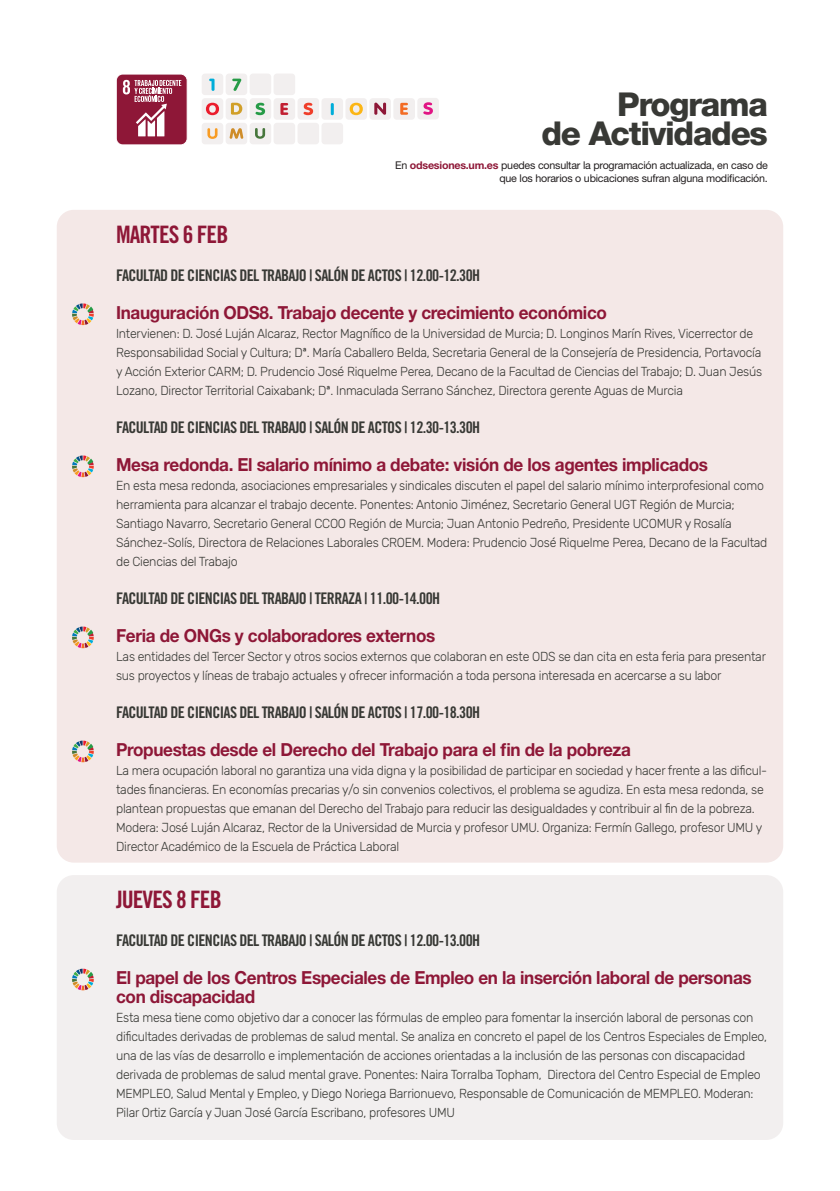
<style>
.page{position:relative;width:840px;height:1191px;background:#fff}
.page>*{position:absolute;margin:0;border:0;box-sizing:border-box;transform-origin:0 0}
.t1{font:800 33px "Helvetica Neue LT Std";letter-spacing:-.04em;color:#383935}
.t2{font:24px "Trade Gothic LT Std Bd Cn 20";letter-spacing:-.04em;color:#8e1737}
.t3{font:700 18px/19px "Helvetica Neue LT Std";letter-spacing:-.02em;color:#8e1737;scale:.95 1}
.texto_normal{font:16px "Trade Gothic LT Std Bd Cn 20";letter-spacing:-.04em;color:#383935}
.t4{font:300 13px/19px "Rubik";letter-spacing:-.02em;color:#383935;scale:.95 1}
.t5{font:10.6px/12.8px "Helvetica Neue LT Std";letter-spacing:-.02em;color:#231f20;text-align:right}
.s1{font-weight:700;color:#8e1737}
</style>
<div class="page">
<div style="left:57px;top:875px;width:725px;height:265px;background:#f2efef;border-radius:17px"></div>
<div style="left:57px;top:210px;width:725px;height:652px;background:#f4e8e7;border-radius:17px"></div>
<div style="left:116px;top:74px;width:71px;height:71px;background:#8e1737;border-radius:6px"></div>
<div style="left:116px;top:74px;width:71px;height:71px;border:1px solid #fff;border-radius:6px"></div>
<svg style="left:123px;top:80px;width:58px;height:56px"></svg>
<div style="left:201px;top:123px;width:22px;height:21px;background:#f2efef;border-radius:3px"></div>
<div style="left:249px;top:123px;width:22px;height:21px;background:#f2efef;border-radius:3px"></div>
<div style="left:297px;top:123px;width:22px;height:21px;background:#f2efef;border-radius:3px"></div>
<div style="left:273px;top:123px;width:22px;height:21px;background:#f2efef;border-radius:3px"></div>
<div style="left:249px;top:74px;width:22px;height:21px;background:#f2efef;border-radius:3px"></div>
<div style="left:273px;top:74px;width:22px;height:21px;background:#f2efef;border-radius:3px"></div>
<div style="left:321px;top:123px;width:22px;height:21px;background:#f2efef;border-radius:3px"></div>
<div style="left:225px;top:123px;width:22px;height:21px;background:#f2efef;border-radius:3px"></div>
<div style="left:321px;top:98px;width:22px;height:22px;background:#f2efef;border-radius:3px"></div>
<div style="left:345px;top:98px;width:22px;height:22px;background:#f2efef;border-radius:3px"></div>
<div style="left:369px;top:98px;width:22px;height:22px;background:#f2efef;border-radius:3px"></div>
<div style="left:393px;top:98px;width:21px;height:22px;background:#f2efef;border-radius:3px"></div>
<div style="left:201px;top:98px;width:22px;height:22px;background:#f2efef;border-radius:3px"></div>
<div style="left:201px;top:74px;width:22px;height:21px;background:#f2efef;border-radius:3px"></div>
<div style="left:273px;top:98px;width:22px;height:22px;background:#f2efef;border-radius:3px"></div>
<div style="left:225px;top:98px;width:22px;height:22px;background:#f2efef;border-radius:3px"></div>
<div style="left:225px;top:74px;width:22px;height:21px;background:#f2efef;border-radius:3px"></div>
<div style="left:297px;top:98px;width:22px;height:22px;background:#f2efef;border-radius:3px"></div>
<div style="left:249px;top:98px;width:22px;height:22px;background:#f2efef;border-radius:3px"></div>
<div style="left:417px;top:98px;width:21px;height:21px;background:#f2efef;border-radius:3px"></div>
<svg style="left:206px;top:103px;width:13px;height:12px"></svg>
<svg style="left:231px;top:103px;width:11px;height:12px"></svg>
<svg style="left:255px;top:103px;width:10px;height:12px"></svg>
<svg style="left:280px;top:103px;width:8px;height:12px"></svg>
<svg style="left:303px;top:103px;width:10px;height:12px"></svg>
<svg style="left:330px;top:103px;width:3px;height:12px"></svg>
<svg style="left:349px;top:103px;width:13px;height:12px"></svg>
<svg style="left:374px;top:103px;width:12px;height:12px"></svg>
<svg style="left:400px;top:103px;width:8px;height:12px"></svg>
<svg style="left:423px;top:102px;width:9px;height:13px"></svg>
<svg style="left:207px;top:128px;width:10px;height:11px"></svg>
<svg style="left:229px;top:128px;width:14px;height:11px"></svg>
<svg style="left:255px;top:128px;width:10px;height:11px"></svg>
<svg style="left:209px;top:79px;width:5px;height:12px"></svg>
<svg style="left:232px;top:79px;width:9px;height:12px"></svg>
<svg style="left:72px;top:303px;width:22px;height:22px"></svg>
<svg style="left:72px;top:455px;width:22px;height:22px"></svg>
<svg style="left:72px;top:626px;width:22px;height:22px"></svg>
<svg style="left:72px;top:740px;width:22px;height:22px"></svg>
<svg style="left:72px;top:968px;width:22px;height:22px"></svg>
<p class="t1" style="left:616px;top:85px;width:152px">Programa</p>
<p class="t1" style="left:541px;top:114px;width:228px">de Actividades</p>
<p class="t5" style="left:395px;top:159px;width:374px">En <span class="s1">odsesiones.um.es</span> puedes consultar la programación actualizada, en caso de que los horarios o ubicaciones sufran alguna modificación.</p>
<p class="t2" style="left:116px;top:220px;width:114px">MARTES 6 FEB</p>
<p class="texto_normal" style="left:116px;top:266px;width:365px">FACULTAD DE CIENCIAS DEL TRABAJO | SALÓN DE ACTOS | 12.00-12.30H</p>
<p class="t3" style="left:116px;top:303px;width:518px">Inauguración ODS8. Trabajo decente y crecimiento económico</p>
<p class="t4" style="left:116px;top:324px;width:681px">Intervienen: D. José Luján Alcaraz, Rector Magnífico de la Universidad de Murcia; D. Longinos Marín Rives, Vicerrector de Responsabilidad Social y Cultura; Dª. María Caballero Belda, Secretaria General de la Consejería de Presidencia, Portavocía y Acción Exterior CARM; D. Prudencio José Riquelme Perea, Decano de la Facultad de Ciencias del Trabajo; D. Juan Jesús Lozano, Director Territorial Caixabank; Dª. Inmaculada Serrano Sánchez, Directora gerente Aguas de Murcia</p>
<p class="texto_normal" style="left:116px;top:418px;width:365px">FACULTAD DE CIENCIAS DEL TRABAJO | SALÓN DE ACTOS | 12.30-13.30H</p>
<p class="t3" style="left:116px;top:455px;width:624px">Mesa redonda. El salario mínimo a debate: visión de los agentes implicados</p>
<p class="t4" style="left:116px;top:476px;width:686px">En esta mesa redonda, asociaciones empresariales y sindicales discuten el papel del salario mínimo interprofesional como herramienta para alcanzar el trabajo decente. Ponentes: Antonio Jiménez, Secretario General UGT Región de Murcia; Santiago Navarro, Secretario General CCOO Región de Murcia; Juan Antonio Pedreño, Presidente UCOMUR y Rosalía Sánchez-Solís, Directora de Relaciones Laborales CROEM. Modera: Prudencio José Riquelme Perea, Decano de la Facultad de Ciencias del Trabajo</p>
<p class="texto_normal" style="left:116px;top:589px;width:325px">FACULTAD DE CIENCIAS DEL TRABAJO | TERRAZA | 11.00-14.00H</p>
<p class="t3" style="left:116px;top:626px;width:337px">Feria de ONGs y colaboradores externos</p>
<p class="t4" style="left:116px;top:647px;width:685px">Las entidades del Tercer Sector y otros socios externos que colaboran en este ODS se dan cita en esta feria para presentar sus proyectos y líneas de trabajo actuales y ofrecer información a toda persona interesada en acercarse a su labor</p>
<p class="texto_normal" style="left:116px;top:703px;width:365px">FACULTAD DE CIENCIAS DEL TRABAJO | SALÓN DE ACTOS | 17.00-18.30H</p>
<p class="t3" style="left:116px;top:740px;width:543px">Propuestas desde el Derecho del Trabajo para el fin de la pobreza</p>
<p class="t4" style="left:116px;top:761px;width:684px">La mera ocupación laboral no garantiza una vida digna y la posibilidad de participar en sociedad y hacer frente a las dificul&shy;tades financieras. En economías precarias y/o sin convenios colectivos, el problema se agudiza. En esta mesa redonda, se plantean propuestas que emanan del Derecho del Trabajo para reducir las desigualdades y contribuir al fin de la pobreza.<br>Modera: José Luján Alcaraz, Rector de la Universidad de Murcia y profesor UMU. Organiza: Fermín Gallego, profesor UMU y Director Académico de la Escuela de Práctica Laboral</p>
<p class="t2" style="left:116px;top:885px;width:107px">JUEVES 8 FEB</p>
<p class="texto_normal" style="left:116px;top:931px;width:365px">FACULTAD DE CIENCIAS DEL TRABAJO | SALÓN DE ACTOS | 12.00-13.00H</p>
<p class="t3" style="left:116px;top:968px;width:670px">El papel de los Centros Especiales de Empleo en la inserción laboral de personas con discapacidad</p>
<p class="t4" style="left:116px;top:1008px;width:686px">Esta mesa tiene como objetivo dar a conocer las fórmulas de empleo para fomentar la inserción laboral de personas con dificultades derivadas de problemas de salud mental. Se analiza en concreto el papel de los Centros Especiales de Empleo, una de las vías de desarrollo e implementación de acciones orientadas a la inclusión de las personas con discapacidad derivada de problemas de salud mental grave. Ponentes: Naira Torralba Topham, Directora del Centro Especial de Empleo MEMPLEO, Salud Mental y Empleo, y Diego Noriega Barrionuevo, Responsable de Comunicación de MEMPLEO. Moderan:<br>Pilar Ortiz García y Juan José García Escribano, profesores UMU</p>
</div>
